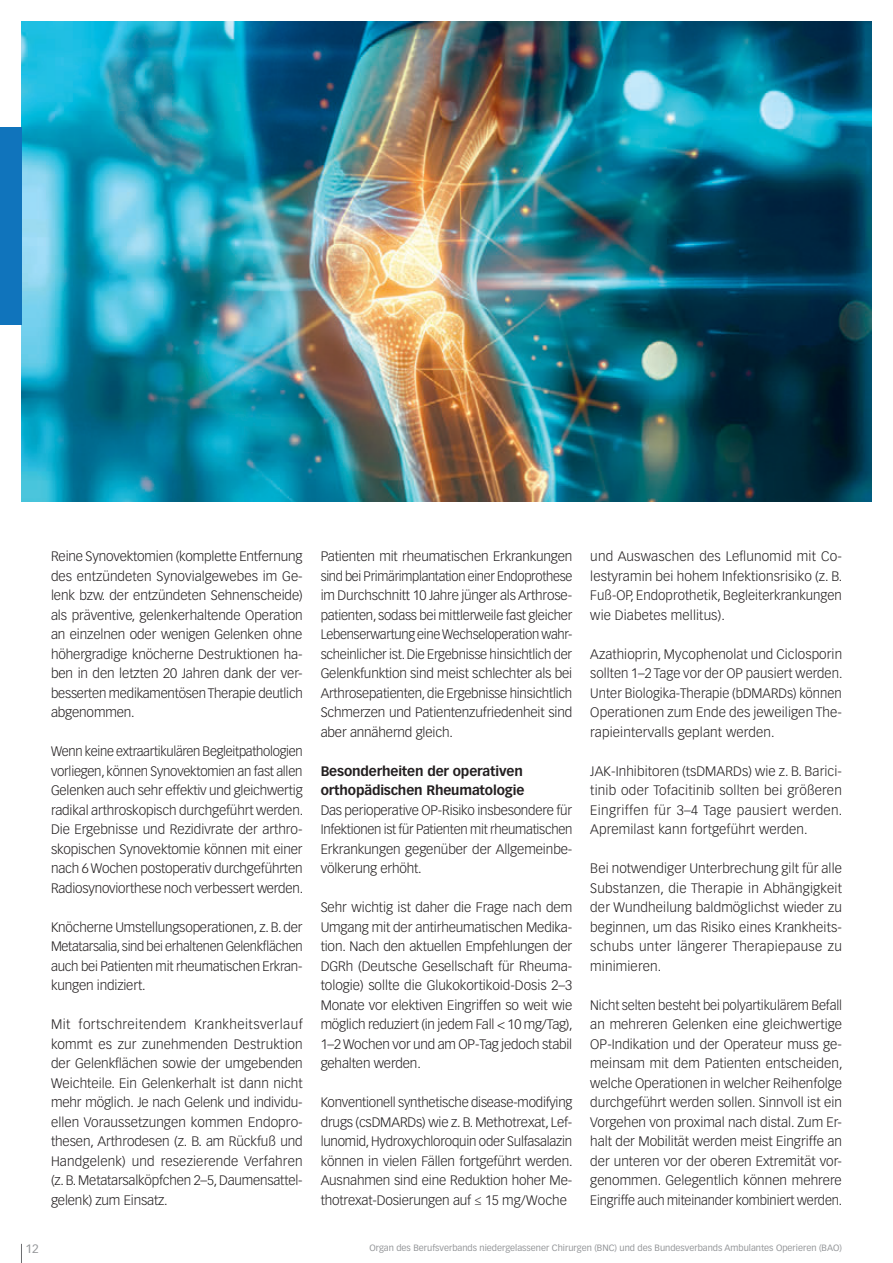
<style>
.page{position:relative;width:893px;height:1263px;background:#fff}
.page>*{position:absolute;margin:0;border:0;box-sizing:border-box;transform-origin:0 0}
.copy{font:300 13.5px/19.5px "Vectora LT Pro";letter-spacing:-.01em;color:#231f20;text-align:justify}
.copy-2{font:300 13.5px/19.5px "Vectora LT Pro";letter-spacing:-.01em;color:#231f20;text-align:justify;scale:.96 1}
.Sub_1{font:700 13.5px/19.5px "Vectora LT Pro";letter-spacing:-.01em;color:#231f20}
.t1{font:12px "Vectora LT Pro";color:#95979a}
.t2{font:9px "Vectora LT Pro";color:#95979a}
</style>
<div class="page">
<svg style="left:21px;top:1244px;width:1px;height:19px"></svg>
<img style="left:21px;top:21px;width:851px;height:481px">
<div style="left:0;top:128px;width:22px;height:197px;background:#1074bc"></div>
<p class="copy" style="left:51px;top:546px;width:253px">Reine Synovektomien (komplette Entfernung des entzündeten Synovialgewebes im Ge&shy;lenk bzw. der entzündeten Sehnenscheide) als präventive, gelenkerhaltende Operation an einzelnen oder wenigen Gelenken ohne höhergradige knöcherne Destruktionen ha&shy;ben in den letzten 20 Jahren dank der ver&shy;besserten medikamentösen Therapie deutlich abgenommen.</p>
<p class="copy-2" style="left:51px;top:741px;width:264px">Wenn keine extraartikulären Begleitpathologien vorliegen, können Synovektomien an fast allen Gelenken auch sehr effektiv und gleichwertig radikal arthroskopisch durchgeführt werden.<br>Die Ergebnisse und Rezidivrate der arthro&shy;skopischen Synovektomie können mit einer nach 6 Wochen postoperativ durchgeführten Radiosynoviorthese noch verbessert werden.</p>
<p class="copy" style="left:51px;top:917px;width:253px">Knöcherne Umstellungsoperationen, z. B. der Metatarsalia, sind bei erhaltenen Gelenkflächen auch bei Patienten mit rheumatischen Erkran&shy;kungen indiziert.</p>
<p class="copy" style="left:51px;top:1014px;width:253px">Mit fortschreitendem Krankheitsverlauf kommt es zur zunehmenden Destruktion der Gelenkflächen sowie der umgebenden Weichteile. Ein Gelenkerhalt ist dann nicht mehr möglich. Je nach Gelenk und individu&shy;ellen Voraussetzungen kommen Endopro&shy;thesen, Arthrodesen (z. B. am Rückfuß und Handgelenk) und resezierende Verfahren (z. B. Metatarsalköpfchen 2–5, Daumensattel&shy;gelenk) zum Einsatz.</p>
<p class="copy" style="left:321px;top:546px;width:253px">Patienten mit rheumatischen Erkrankungen sind bei Primärimplantation einer Endoprothese im Durchschnitt 10 Jahre jünger als Arthrose&shy;patienten, sodass bei mittlerweile fast gleicher Lebenserwartung eine Wechseloperation wahr&shy;scheinlicher ist. Die Ergebnisse hinsichtlich der Gelenkfunktion sind meist schlechter als bei Arthrosepatienten, die Ergebnisse hinsichtlich Schmerzen und Patientenzufriedenheit sind aber annähernd gleich.</p>
<p class="Sub_1" style="left:321px;top:761px;width:205px">Besonderheiten der operativen orthopädischen Rheumatologie</p>
<p class="copy" style="left:321px;top:800px;width:253px">Das perioperative OP-Risiko insbesondere für Infektionen ist für Patienten mit rheumatischen Erkrankungen gegenüber der Allgemeinbe&shy;völkerung erhöht.</p>
<p class="copy" style="left:321px;top:897px;width:254px">Sehr wichtig ist daher die Frage nach dem Umgang mit der antirheumatischen Medika&shy;tion. Nach den aktuellen Empfehlungen der DGRh (Deutsche Gesellschaft für Rheuma&shy;tologie) sollte die Glukokortikoid-Dosis 2–3<br>Monate vor elektiven Eingriffen so weit wie möglich reduziert (in jedem Fall &lt; 10 mg/Tag), 1–2 Wochen vor und am OP-Tag jedoch stabil gehalten werden.</p>
<p class="copy" style="left:321px;top:1092px;width:253px">Konventionell synthetische disease-modifying drugs (csDMARDs) wie z. B. Methotrexat, Lef&shy;lunomid, Hydroxychloroquin oder Sulfasalazin können in vielen Fällen fortgeführt werden.<br>Ausnahmen sind eine Reduktion hoher Me&shy;thotrexat-Dosierungen auf ≤ 15 mg/Woche</p>
<p class="copy" style="left:590px;top:546px;width:254px">und Auswaschen des Leflunomid mit Co&shy;lestyramin bei hohem Infektionsrisiko (z. B.<br>Fuß-OP, Endoprothetik, Begleiterkrankungen wie Diabetes mellitus).</p>
<p class="copy" style="left:590px;top:644px;width:254px">Azathioprin, Mycophenolat und Ciclosporin sollten 1–2 Tage vor der OP pausiert werden.<br>Unter Biologika-Therapie (bDMARDs) können Operationen zum Ende des jeweiligen The&shy;rapieintervalls geplant werden.</p>
<p class="copy" style="left:590px;top:761px;width:254px">JAK-Inhibitoren (tsDMARDs) wie z. B. Barici&shy;tinib oder Tofacitinib sollten bei größeren Eingriffen für 3–4 Tage pausiert werden.<br>Apremilast kann fortgeführt werden.</p>
<p class="copy" style="left:590px;top:858px;width:253px">Bei notwendiger Unterbrechung gilt für alle Substanzen, die Therapie in Abhängigkeit der Wundheilung baldmöglichst wieder zu beginnen, um das Risiko eines Krankheits&shy;schubs unter längerer Therapiepause zu minimieren.</p>
<p class="copy" style="left:590px;top:995px;width:254px">Nicht selten besteht bei polyartikulärem Befall an mehreren Gelenken eine gleichwertige OP-Indikation und der Operateur muss ge&shy;meinsam mit dem Patienten entscheiden, welche Operationen in welcher Reihenfolge durchgeführt werden sollen. Sinnvoll ist ein Vorgehen von proximal nach distal. Zum Er&shy;halt der Mobilität werden meist Eingriffe an der unteren vor der oberen Extremität vor&shy;genommen. Gelegentlich können mehrere Eingriffe auch miteinander kombiniert werden.</p>
<p class="t1" style="left:26px;top:1242px;width:15px">12</p>
<p class="t2" style="left:369px;top:1242px;width:474px">Organ des Berufsverbands niedergelassener Chirurgen (BNC) und des Bundesverbands Ambulantes Operieren (BAO)</p>
</div>
